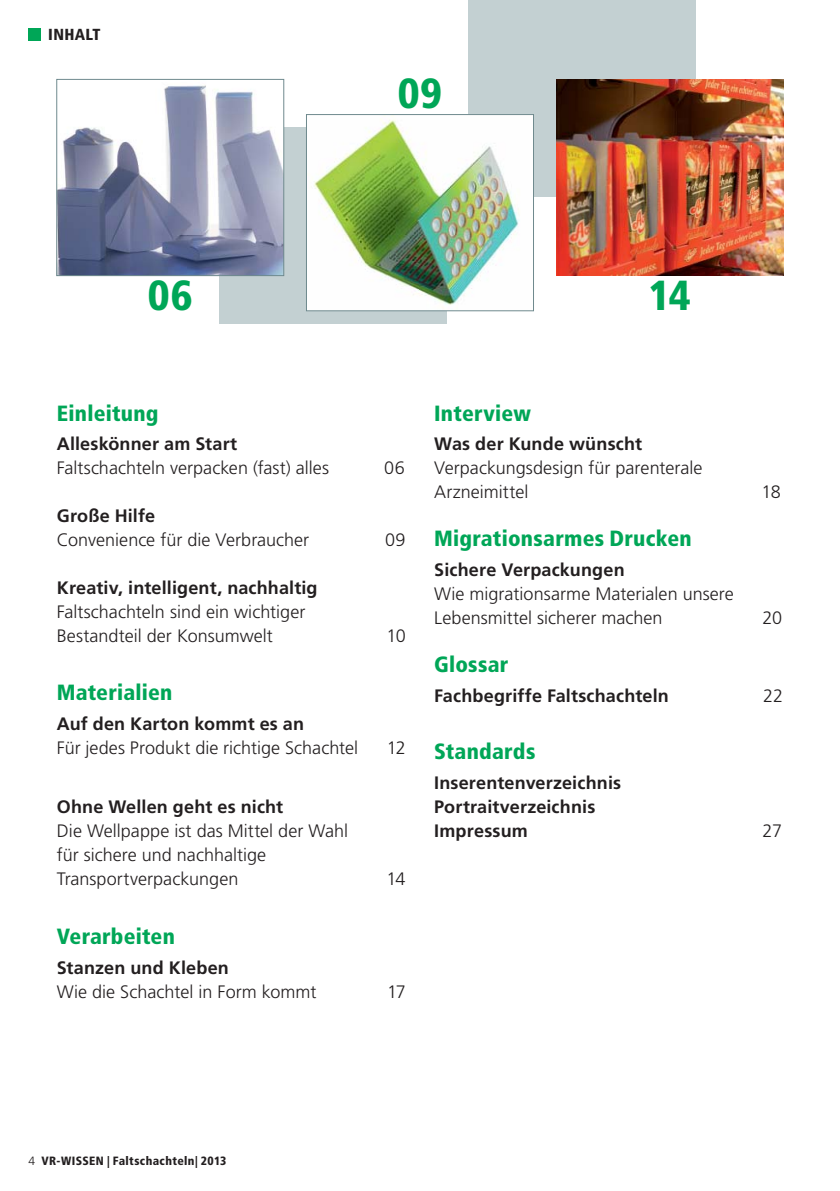
<style>
.page{position:relative;width:840px;height:1191px;background:#fff}
.page>*{position:absolute;margin:0;border:0;box-sizing:border-box;transform-origin:0 0}
.t1{font:900 condensed 42px "Frutiger LT Std";color:#00a657}
.t2{font:900 condensed 22px "Frutiger LT Std";letter-spacing:.01em;color:#00a657}
.t3{font:300 18px/24px "Frutiger LT Std";color:#231f20}
.t4{font:700 18px/24px "Frutiger LT Std";letter-spacing:.01em;color:#231f20}
.t5{font:900 condensed 16px "Frutiger LT Std";letter-spacing:.02em;color:#231f20}
.t6{font:900 condensed 12px "Frutiger LT Std";letter-spacing:.035em;color:#231f20}
.s1{font-weight:300;font-stretch:normal}
</style>
<div class="page">
<div style="left:220px;top:128px;width:226px;height:196px;background:#c3d0d2"></div>
<div style="left:468px;top:0;width:226px;height:196px;background:#c3d0d2"></div>
<img style="left:58px;top:85px;width:224px;height:189px">
<div style="left:56px;top:79px;width:228px;height:197px;border:1px solid #6f8a8e"></div>
<img style="left:308px;top:116px;width:223px;height:193px">
<div style="left:306px;top:114px;width:227px;height:197px;border:1px solid #6f8a8e"></div>
<img style="left:556px;top:79px;width:226px;height:197px">
<div style="left:28px;top:28px;width:13px;height:13px;background:#00a657"></div>
<p class="t5" style="left:48px;top:27px;width:54px">INHALT</p>
<h1 class="t1" style="left:397px;top:73px;width:46px">09</h1>
<h1 class="t1" style="left:148px;top:275px;width:46px">06</h1>
<h1 class="t1" style="left:648px;top:275px;width:44px">14</h1>
<p class="t2" style="left:57px;top:402px;width:103px">Einleitung</p>
<p class="t4" style="left:57px;top:433px;width:182px">Alleskönner am Start</p>
<p class="t3" style="left:57px;top:457px;width:274px">Faltschachteln verpacken (fast) alles</p>
<p class="t3" style="left:384px;top:457px;width:22px">06</p>
<p class="t4" style="left:57px;top:505px;width:100px">Große Hilfe</p>
<p class="t3" style="left:57px;top:529px;width:254px">Convenience für die Verbraucher</p>
<p class="t3" style="left:385px;top:529px;width:22px">09</p>
<p class="t4" style="left:57px;top:577px;width:262px">Kreativ, intelligent, nachhaltig</p>
<p class="t3" style="left:57px;top:601px;width:250px">Faltschachteln sind ein wichtiger<br>Bestandteil der Konsumwelt</p>
<p class="t3" style="left:386px;top:625px;width:21px">10</p>
<p class="t2" style="left:434px;top:402px;width:98px">Interview</p>
<p class="t4" style="left:434px;top:433px;width:209px">Was der Kunde wünscht</p>
<p class="t3" style="left:434px;top:457px;width:270px">Verpackungsdesign für parenterale<br>Arzneimittel</p>
<p class="t2" style="left:434px;top:528px;width:259px">Migrationsarmes Drucken</p>
<p class="t4" style="left:434px;top:558px;width:192px">Sichere Verpackungen</p>
<p class="t3" style="left:434px;top:583px;width:301px">Wie migrationsarme Materialen unsere<br>Lebensmittel sicherer machen</p>
<p class="t3" style="left:761px;top:481px;width:21px">18</p>
<p class="t3" style="left:762px;top:607px;width:21px">20</p>
<p class="t2" style="left:57px;top:681px;width:117px">Materialien</p>
<p class="t4" style="left:57px;top:712px;width:249px">Auf den Karton kommt es an</p>
<p class="t3" style="left:57px;top:736px;width:303px">Für jedes Produkt die richtige Schachtel</p>
<p class="t3" style="left:386px;top:736px;width:20px">12</p>
<p class="t4" style="left:57px;top:795px;width:228px">Ohne Wellen geht es nicht</p>
<p class="t3" style="left:57px;top:819px;width:293px">Die Wellpappe ist das Mittel der Wahl für sichere und nachhaltige<br>Transportverpackungen</p>
<p class="t3" style="left:386px;top:867px;width:21px">14</p>
<p class="t2" style="left:57px;top:926px;width:120px">Verarbeiten</p>
<p class="t4" style="left:57px;top:956px;width:174px">Stanzen und Kleben</p>
<p class="t3" style="left:57px;top:980px;width:261px">Wie die Schachtel in Form kommt</p>
<p class="t3" style="left:387px;top:980px;width:20px">17</p>
<p class="t2" style="left:434px;top:653px;width:76px">Glossar</p>
<p class="t4" style="left:434px;top:684px;width:236px">Fachbegriffe Faltschachteln</p>
<p class="t3" style="left:762px;top:684px;width:21px">22</p>
<p class="t2" style="left:434px;top:741px;width:103px">Standards</p>
<p class="t4" style="left:434px;top:771px;width:188px">Inserentenverzeichnis<br>Portraitverzeichnis<br>Impressum</p>
<p class="t3" style="left:762px;top:819px;width:21px">27</p>
<p class="t6" style="left:28px;top:1155px;width:199px"><span class="s1">4</span> VR-WISSEN | Faltschachteln| 2013</p>
</div>
